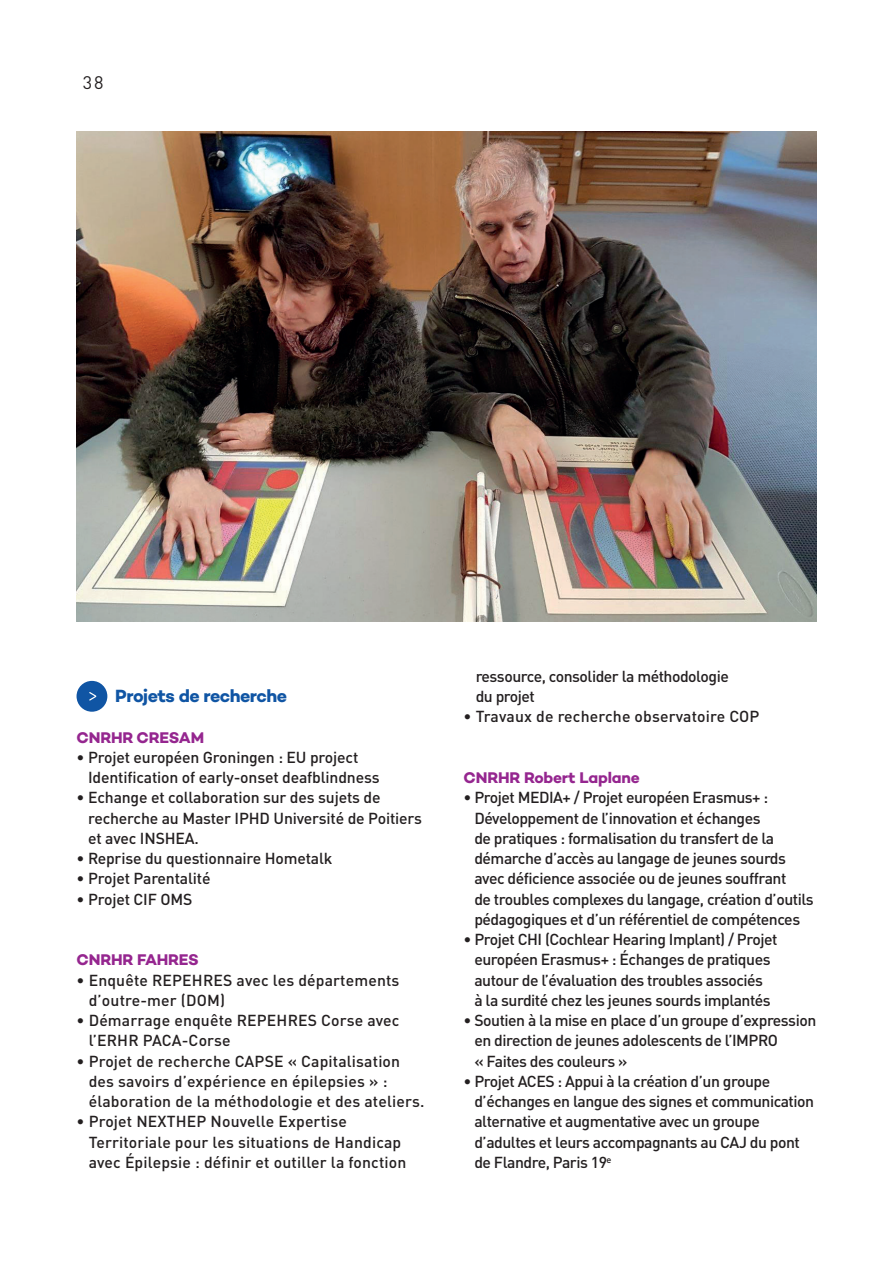
<style>
.page{position:relative;width:893px;height:1263px;background:#fff}
.page>*{position:absolute;margin:0;border:0;box-sizing:border-box;transform-origin:0 0}
.texte_courant{font:700 18px "Campton";letter-spacing:-.03em;color:#1055a4}
.t1{font:18px "DIN Pro";color:#231f20}
.texte_courant-2{font:500 15.75px/20.2px "DIN Pro";letter-spacing:-.03em;color:#231f20}
.texte_courant-3{font:500 15.75px/20.2px "DIN Pro";letter-spacing:.01em;color:#231f20}
.texte_courant-4{font:500 15.75px/20.2px "DIN Pro";letter-spacing:-.01em;color:#231f20}
.texte_courant-5{font:700 15.75px "Campton";letter-spacing:-.01em;color:#95268f}
</style>
<div class="page">
<div style="left:77px;top:681px;width:30px;height:31px;background:#1055a4;border-radius:50%"></div>
<svg style="left:89px;top:692px;width:7px;height:9px"></svg>
<img style="left:77px;top:132px;width:739px;height:489px">
<p class="t1" style="left:83px;top:69px;width:22px">38</p>
<p class="texte_courant" style="left:115px;top:684px;width:173px">Projets de recherche</p>
<p class="texte_courant-5" style="left:77px;top:727px;width:129px">CNRHR CRESAM</p>
<p class="texte_courant-4" style="left:88px;top:745px;width:293px;text-indent:-12px">• Projet européen Groningen : EU project<br>Identification of early-onset deafblindness</p>
<p class="texte_courant-4" style="left:88px;top:786px;width:335px;text-indent:-12px">• Echange et collaboration sur des sujets de recherche au Master IPHD Université de Poitiers et avec INSHEA.</p>
<p class="texte_courant-4" style="left:77px;top:846px;width:257px">• Reprise du questionnaire Hometalk</p>
<p class="texte_courant-4" style="left:77px;top:867px;width:135px">• Projet Parentalité</p>
<p class="texte_courant-4" style="left:77px;top:887px;width:117px">• Projet CIF OMS</p>
<p class="texte_courant-5" style="left:77px;top:950px;width:124px">CNRHR FAHRES</p>
<p class="texte_courant-3" style="left:89px;top:968px;width:312px;text-indent:-12px">• Enquête REPEHRES avec les départements d’outre-mer (DOM)</p>
<p class="texte_courant-3" style="left:89px;top:1008px;width:312px;text-indent:-12px">• Démarrage enquête REPEHRES Corse avec l’ERHR PACA-Corse</p>
<p class="texte_courant-3" style="left:89px;top:1049px;width:337px;text-indent:-12px">• Projet de recherche CAPSE « Capitalisation des savoirs d’expérience en épilepsies » : élaboration de la méthodologie et des ateliers.</p>
<p class="texte_courant-3" style="left:89px;top:1110px;width:319px;text-indent:-12px">• Projet NEXTHEP Nouvelle Expertise<br>Territoriale pour les situations de Handicap avec Épilepsie : définir et outiller la fonction</p>
<p class="texte_courant-2" style="left:476px;top:664px;width:255px">ressource, consolider la méthodologie du projet</p>
<p class="texte_courant-3" style="left:463px;top:705px;width:297px">• Travaux de recherche observatoire COP</p>
<p class="texte_courant-5" style="left:463px;top:768px;width:178px">CNRHR Robert Laplane</p>
<p class="texte_courant-2" style="left:474px;top:786px;width:341px;text-indent:-11px">• Projet MEDIA+ / Projet européen Erasmus+ :<br>Développement de l’innovation et échanges<br>de pratiques : formalisation du transfert de la démarche d’accès au langage de jeunes sourds avec déficience associée ou de jeunes souffrant<br>de troubles complexes du langage, création d’outils pédagogiques et d’un référentiel de compétences</p>
<p class="texte_courant-2" style="left:463px;top:927px;width:315px;text-align:center">• Projet CHI (Cochlear Hearing Implant) / Projet européen Erasmus+ : Échanges de pratiques autour de l’évaluation des troubles associés<br>à la surdité chez les jeunes sourds implantés</p>
<p class="texte_courant-2" style="left:474px;top:1008px;width:343px;text-indent:-11px">• Soutien à la mise en place d’un groupe d’expression en direction de jeunes adolescents de l’IMPRO<br>« Faites des couleurs »</p>
<p class="texte_courant-2" style="left:474px;top:1069px;width:341px;text-indent:-11px">• Projet ACES : Appui à la création d’un groupe d’échanges en langue des signes et communication alternative et augmentative avec un groupe d’adultes et leurs accompagnants au CAJ du pont de Flandre, Paris 19<sup>e</sup></p>
</div>
